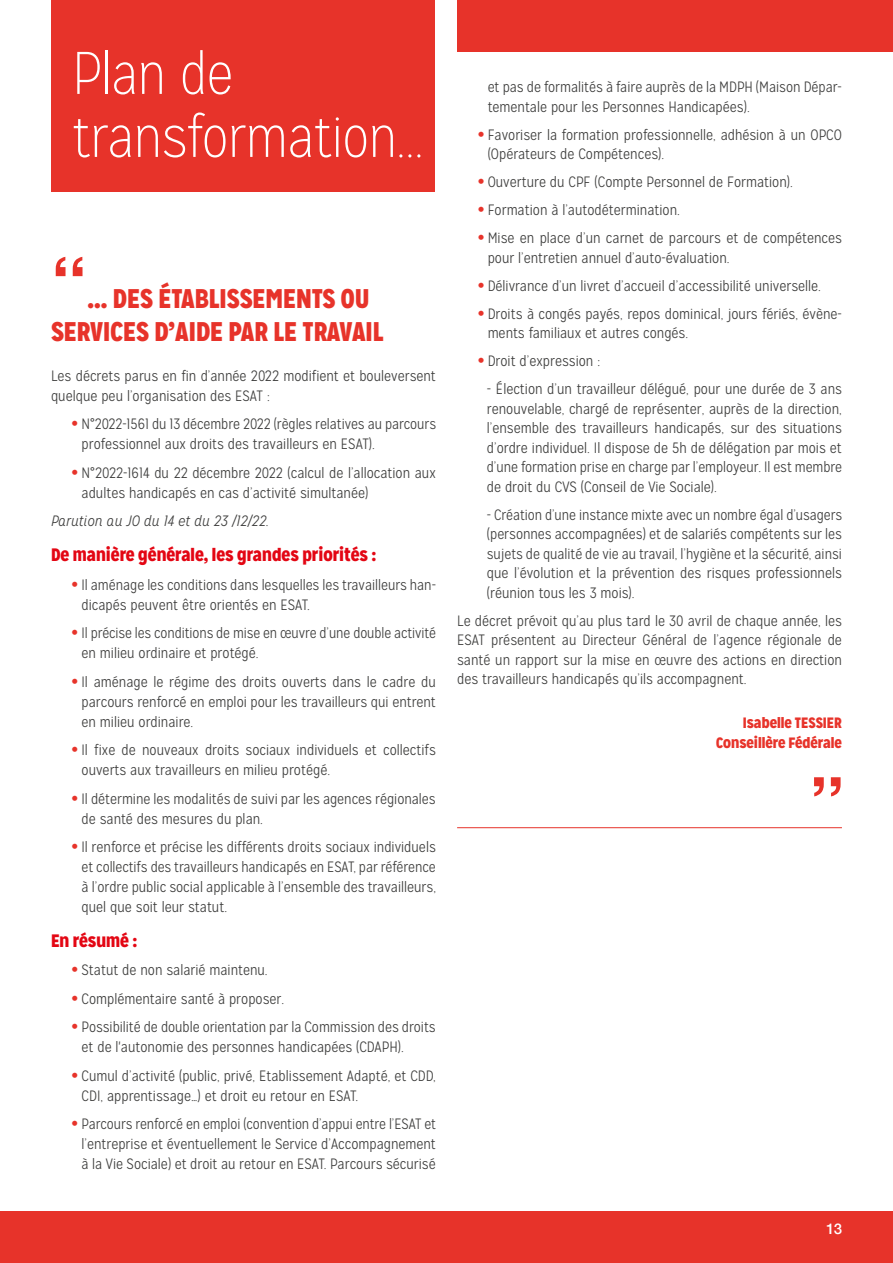
<style>
.page{position:relative;width:893px;height:1263px;background:#fff}
.page>*{position:absolute;margin:0;border:0;box-sizing:border-box;transform-origin:0 0}
.t1{font:700 70.5px "Helvetica";color:#e7332a}
.t2{font:700 69.75px "Helvetica";color:#e7332a}
.t3{font:100 60px/63px "Mission Gothic";letter-spacing:-.01em;color:#fff}
.t4{font:900 27px/32.8px "Mission Gothic";color:#e7332a}
.t5{font:900 18px "Mission Gothic";color:#e30613}
.t6{font:300 15px/20px "Mission Gothic";color:#3c3c3b}
.t7{font:900 15px/20.2px "Mission Gothic";color:#e7332a;text-align:right}
.t8{font:italic 300 15px "Mission Gothic";color:#3c3c3b}
.t9{font:500 15px "Helvetica";color:#fff}
.s1{font-weight:900;color:#e7332a}
</style>
<div class="page">
<hr style="left:457px;top:827px;width:385px;height:1px;background:#e7332a">
<div style="left:0;top:1212px;width:893px;height:51px;background:#e7332a"></div>
<div style="left:51px;top:0;width:383px;height:191px;background:#e7332a"></div>
<div style="left:457px;top:0;width:436px;height:51px;background:#e7332a"></div>
<h3 class="t3" style="left:72px;top:42px;width:353px">Plan de transformation...</h3>
<h1 class="t1" style="left:51px;top:226px;width:38px">‘‘</h1>
<h3 class="t4" style="left:51px;top:282px;width:334px;text-indent:37px">... DES ÉTABLISSEMENTS OU<br>SERVICES D’AIDE PAR LE TRAVAIL</h3>
<p class="t6" style="left:51px;top:366px;width:386px">Les décrets parus en fin d’année 2022 modifient et bouleversent quelque peu l’organisation des ESAT :</p>
<p class="t6" style="left:82px;top:414px;width:356px;text-indent:-9px"><span class="s1">•</span> N°2022-1561 du 13 décembre 2022 (règles relatives au parcours professionnel aux droits des travailleurs en ESAT).</p>
<p class="t6" style="left:82px;top:463px;width:356px;text-indent:-9px"><span class="s1">•</span> N°2022-1614 du 22 décembre 2022 (calcul de l’allocation aux adultes handicapés en cas d’activité simultanée)</p>
<p class="t8" style="left:51px;top:512px;width:219px">Parution au JO du 14 et du 23 /12/22.</p>
<p class="t5" style="left:51px;top:543px;width:327px">De manière générale, les grandes priorités :</p>
<p class="t6" style="left:82px;top:575px;width:356px;text-indent:-9px"><span class="s1">•</span> Il aménage les conditions dans lesquelles les travailleurs han&shy;dicapés peuvent être orientés en ESAT.</p>
<p class="t6" style="left:82px;top:623px;width:356px;text-indent:-9px"><span class="s1">•</span> Il précise les conditions de mise en œuvre d’une double activité en milieu ordinaire et protégé.</p>
<p class="t6" style="left:82px;top:672px;width:356px;text-align:justify;text-indent:-9px"><span class="s1">•</span> Il aménage le régime des droits ouverts dans le cadre du parcours renforcé en emploi pour les travailleurs qui entrent en milieu ordinaire.</p>
<p class="t6" style="left:82px;top:740px;width:356px;text-indent:-9px"><span class="s1">•</span> Il fixe de nouveaux droits sociaux individuels et collectifs ouverts aux travailleurs en milieu protégé.</p>
<p class="t6" style="left:82px;top:789px;width:356px;text-indent:-9px"><span class="s1">•</span> Il détermine les modalités de suivi par les agences régionales de santé des mesures du plan.</p>
<p class="t6" style="left:82px;top:837px;width:356px;text-align:justify;text-indent:-9px"><span class="s1">•</span> Il renforce et précise les différents droits sociaux individuels et collectifs des travailleurs handicapés en ESAT, par référence à l’ordre public social applicable à l’ensemble des travailleurs, quel que soit leur statut.</p>
<p class="t5" style="left:51px;top:929px;width:88px">En résumé :</p>
<p class="t6" style="left:72px;top:960px;width:197px"><span class="s1">•</span> Statut de non salarié maintenu.</p>
<p class="t6" style="left:72px;top:989px;width:213px"><span class="s1">•</span> Complémentaire santé à proposer.</p>
<p class="t6" style="left:82px;top:1017px;width:356px;text-indent:-9px"><span class="s1">•</span> Possibilité de double orientation par la Commission des droits et de l'autonomie des personnes handicapées (CDAPH).</p>
<p class="t6" style="left:82px;top:1066px;width:356px;text-indent:-9px"><span class="s1">•</span> Cumul d’activité (public, privé, Etablissement Adapté, et CDD,<br>CDI, apprentissage…) et droit eu retour en ESAT.</p>
<p class="t6" style="left:82px;top:1114px;width:356px;text-align:justify;text-indent:-9px"><span class="s1">•</span> Parcours renforcé en emploi (convention d’appui entre l’ESAT et l’entreprise et éventuellement le Service d’Accompagnement à la Vie Sociale) et droit au retour en ESAT. Parcours sécurisé</p>
<p class="t6" style="left:488px;top:77px;width:356px;line-height:19.5px">et pas de formalités à faire auprès de la MDPH (Maison Dépar&shy;tementale pour les Personnes Handicapées).</p>
<p class="t6" style="left:488px;top:125px;width:356px;line-height:19.5px;text-indent:-9px"><span class="s1">•</span> Favoriser la formation professionnelle, adhésion à un OPCO (Opérateurs de Compétences).</p>
<p class="t6" style="left:478px;top:172px;width:316px"><span class="s1">•</span> Ouverture du CPF (Compte Personnel de Formation).</p>
<p class="t6" style="left:478px;top:200px;width:203px"><span class="s1">•</span> Formation à l’autodétermination.</p>
<p class="t6" style="left:488px;top:228px;width:356px;line-height:19.5px;text-indent:-9px"><span class="s1">•</span> Mise en place d’un carnet de parcours et de compétences pour l’entretien annuel d’auto-évaluation.</p>
<p class="t6" style="left:478px;top:276px;width:344px"><span class="s1">•</span> Délivrance d’un livret d’accueil d’accessibilité universelle.</p>
<p class="t6" style="left:488px;top:304px;width:356px;line-height:19.5px;text-indent:-9px"><span class="s1">•</span> Droits à congés payés, repos dominical, jours fériés, évène&shy;ments familiaux et autres congés.</p>
<p class="t6" style="left:478px;top:351px;width:123px"><span class="s1">•</span> Droit d’expression :</p>
<p class="t6" style="left:487px;top:379px;width:357px;line-height:19.5px;text-align:justify">- Élection d’un travailleur délégué, pour une durée de 3 ans renouvelable, chargé de représenter, auprès de la direction, l’ensemble des travailleurs handicapés, sur des situations d’ordre individuel. Il dispose de 5h de délégation par mois et d’une formation prise en charge par l’employeur. Il est membre de droit du CVS (Conseil de Vie Sociale).</p>
<p class="t6" style="left:487px;top:505px;width:357px;line-height:19.5px;text-align:justify">- Création d’une instance mixte avec un nombre égal d’usagers (personnes accompagnées) et de salariés compétents sur les sujets de qualité de vie au travail, l’hygiène et la sécurité, ainsi que l’évolution et la prévention des risques professionnels (réunion tous les 3 mois).</p>
<p class="t6" style="left:457px;top:611px;width:386px;line-height:19.5px;text-align:justify">Le décret prévoit qu’au plus tard le 30 avril de chaque année, les ESAT présentent au Directeur Général de l’agence régionale de santé un rapport sur la mise en œuvre des actions en direction des travailleurs handicapés qu’ils accompagnent.</p>
<p class="t7" style="left:716px;top:713px;width:127px">Isabelle TESSIER<br>Conseillère Fédérale</p>
<h2 class="t2" style="left:809px;top:746px;width:38px">’’</h2>
<p class="t9" style="left:826px;top:1220px;width:17px">13</p>
</div>
